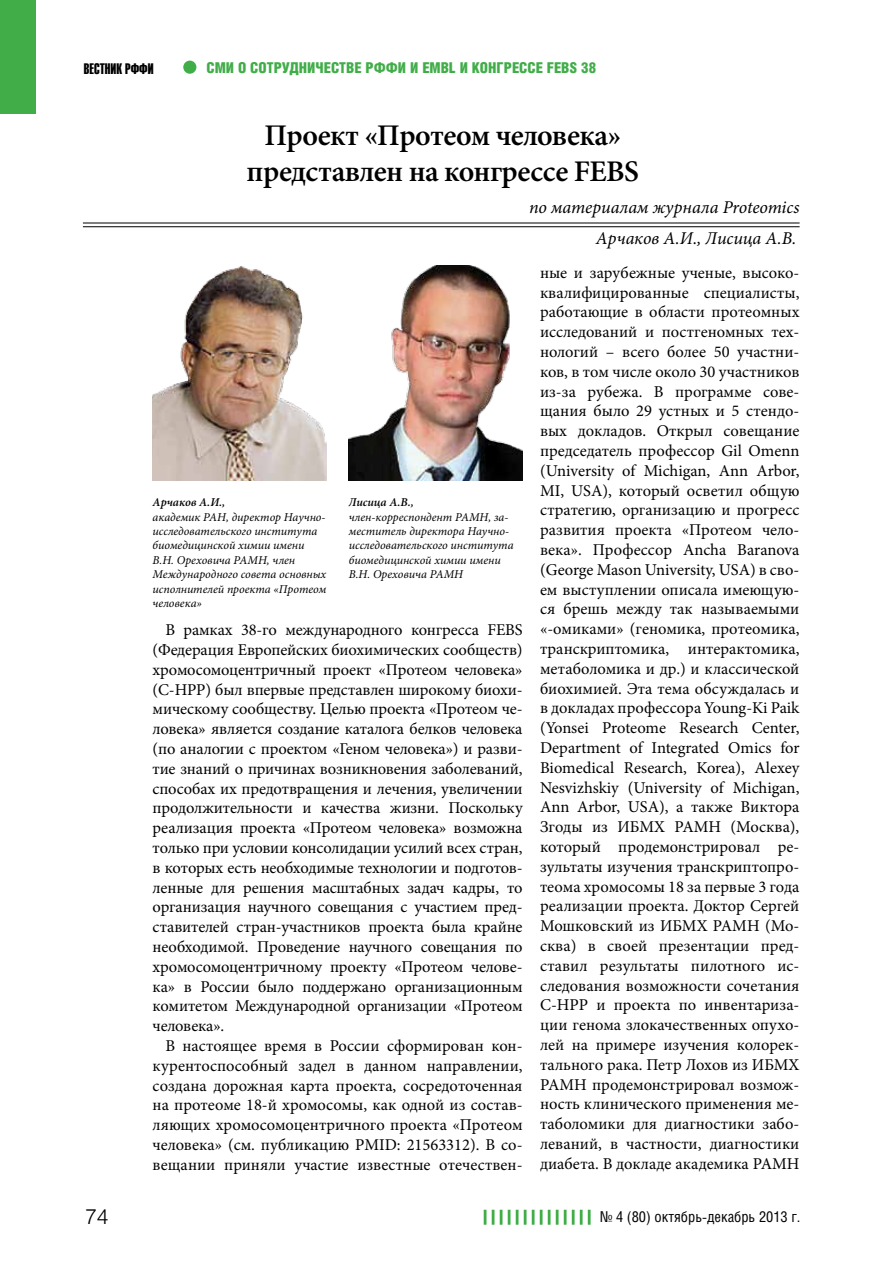
<style>
.page{position:relative;width:893px;height:1263px;background:#fff}
.page>*{position:absolute;margin:0;border:0;box-sizing:border-box;transform-origin:0 0}
.t1{font:600 30px/36px "Minion Pro";letter-spacing:-.02em;color:#000;text-align:center}
.t2{font:21px "Helios Light C";color:#000}
.t3{font:italic 18px/31.8px "Minion Pro";color:#000;text-align:right}
.t4{font:16.5px/19.8px "Minion Pro";color:#000;text-align:justify}
.t5{font:15px "Helios Cond Black C";color:#41ad49}
.t6{font:15px "Helios Cond C";color:#000}
.t7{font:15px "Helios Extra Compressed C";color:#000}
.t8{font:italic 12px/14.4px "Minion Pro";color:#000}
.t9{font:italic 600 12px "Minion Pro";color:#000}
</style>
<div class="page">
<div style="left:0;top:0;width:36px;height:113px;background:#41ad49"></div>
<svg style="left:484px;top:1210px;width:2px;height:15px"></svg>
<svg style="left:492px;top:1210px;width:2px;height:15px"></svg>
<svg style="left:500px;top:1210px;width:2px;height:15px"></svg>
<svg style="left:508px;top:1210px;width:2px;height:15px"></svg>
<svg style="left:516px;top:1210px;width:2px;height:15px"></svg>
<svg style="left:524px;top:1210px;width:2px;height:15px"></svg>
<hr style="left:532px;top:1210px;width:3px;height:15px;background:#41ad49">
<hr style="left:540px;top:1210px;width:3px;height:15px;background:#41ad49">
<hr style="left:548px;top:1210px;width:3px;height:15px;background:#41ad49">
<hr style="left:556px;top:1210px;width:3px;height:15px;background:#41ad49">
<hr style="left:564px;top:1210px;width:3px;height:15px;background:#41ad49">
<hr style="left:572px;top:1210px;width:3px;height:15px;background:#41ad49">
<hr style="left:580px;top:1210px;width:3px;height:15px;background:#41ad49">
<hr style="left:588px;top:1210px;width:3px;height:15px;background:#41ad49">
<div style="left:183px;top:61px;width:13px;height:13px;background:#41ad49;border-radius:50%"></div>
<hr style="left:83px;top:223px;width:717px;height:1px;background:#000">
<hr style="left:83px;top:226px;width:717px;height:1px;background:#000">
<img style="left:153px;top:266px;width:174px;height:214px">
<img style="left:349px;top:266px;width:174px;height:214px">
<p class="t7" style="left:84px;top:60px;width:71px">Вестник рффи</p>
<p class="t5" style="left:206px;top:59px;width:391px">СМИ О СОТРУДНИЧЕСТВЕ РФФИ И EMBL И КОНГРЕССЕ FEBS 38</p>
<h1 class="t1" style="left:247px;top:117px;width:394px">Проект «Протеом человека» представлен на конгрессе FEBS</h1>
<p class="t3" style="left:529px;top:191px;width:272px">по материалам журнала Proteomics<br>Арчаков А.И., Лисица А.В.</p>
<p class="t4" style="left:540px;top:263px;width:261px">ные и зарубежные ученые, высоко&shy;квалифицированные специалисты, работающие в области протеомных исследований и постгеномных тех&shy;нологий – всего более 50 участни&shy;ков, в том числе около 30 участников из-за рубежа. В программе сове&shy;щания было 29 устных и 5 стендо&shy;вых докладов. Открыл совещание председатель профессор Gil Omenn (University of Michigan, Ann Arbor, MI, USA), который осветил общую стратегию, организацию и прогресс развития проекта «Протеом чело&shy;века». Профессор Ancha Baranova (George Mason University, USA) в сво&shy;ем выступлении описала имеющую&shy;ся брешь между так называемыми «-омиками» (геномика, протеомика, транскриптомика, интерактомика, метаболомика и др.) и классической биохимией. Эта тема обсуждалась и в докладах профессора Young-Ki Paik (Yonsei Proteome Research Center, Department of Integrated Omics for Biomedical Research, Korea), Alexey Nesvizhskiy (University of Michigan, Ann Arbor, USA), а также Виктора Згоды из ИБМХ РАМН (Москва), который продемонстрировал ре&shy;зультаты изучения транскриптопро&shy;теома хромосомы 18 за первые 3 года реализации проекта. Доктор Сергей Мошковский из ИБМХ РАМН (Мо&shy;сква) в своей презентации пред&shy;ставил результаты пилотного ис&shy;следования возможности сочетания С-НPР и проекта по инвентариза&shy;ции генома злокачественных опухо&shy;лей на примере изучения колорек&shy;тального рака. Петр Лохов из ИБМХ РАМН продемонстрировал возмож&shy;ность клинического применения ме&shy;таболомики для диагностики забо&shy;леваний, в частности, диагностики диабета. В докладе академика РАМН</p>
<p class="t9" style="left:153px;top:494px;width:74px">Арчаков А.И.,</p>
<p class="t8" style="left:153px;top:510px;width:175px">академик РАН, директор Научно&shy;исследовательского института биомедицинской химии имени<br>В.Н. Ореховича РАМН, член<br>Международного совета основных исполнителей проекта «Протеом человека»</p>
<p class="t9" style="left:349px;top:494px;width:66px">Лисица А.В.,</p>
<p class="t8" style="left:349px;top:510px;width:166px">член-корреспондент РАМН, за&shy;меститель директора Научно&shy;исследовательского института биомедицинской химии имени<br>В.Н. Ореховича РАМН</p>
<p class="t4" style="left:153px;top:620px;width:371px;text-indent:13px">В рамках 38-го международного конгресса FEBS (Федерация Европейских биохимических сообществ) хромосомоцентричный проект «Протеом человека» (С-НPР) был впервые представлен широкому биохи&shy;мическому сообществу. Целью проекта «Протеом че&shy;ловека» является создание каталога белков человека (по аналогии с проектом «Геном человека») и разви&shy;тие знаний о причинах возникновения заболеваний, способах их предотвращения и лечения, увеличении продолжительности и качества жизни. Поскольку реализация проекта «Протеом человека» возможна только при условии консолидации усилий всех стран, в которых есть необходимые технологии и подготов&shy;ленные для решения масштабных задач кадры, то организация научного совещания с участием пред&shy;ставителей стран-участников проекта была крайне необходимой. Проведение научного совещания по хромосомоцентричному проекту «Протеом челове&shy;ка» в России было поддержано организационным комитетом Международной организации «Протеом человека».</p>
<p class="t4" style="left:153px;top:1036px;width:371px;text-indent:13px">В настоящее время в России сформирован кон&shy;курентоспособный задел в данном направлении, создана дорожная карта проекта, сосредоточенная на протеоме 18-й хромосомы, как одной из состав&shy;ляющих хромосомоцентричного проекта «Протеом человека» (см. публикацию PMID: 21563312). В со&shy;вещании приняли участие известные отечествен-</p>
<p class="t2" style="left:85px;top:1204px;width:25px">74</p>
<p class="t6" style="left:600px;top:1208px;width:202px">№ 4 (80) октябрь-декабрь 2013 г.</p>
</div>
